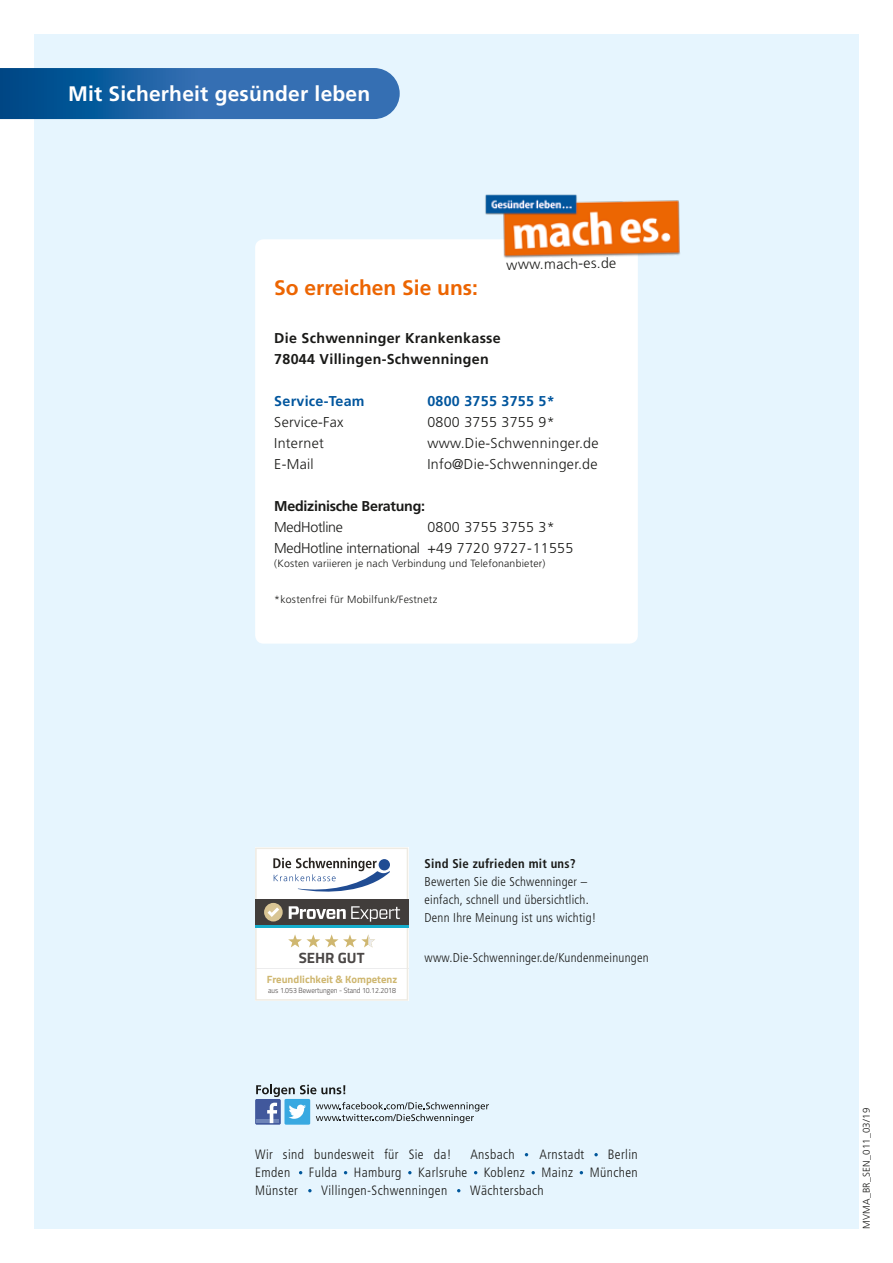
<style>
.page{position:relative;width:893px;height:1263px;background:#fff}
.page>*{position:absolute;margin:0;border:0;box-sizing:border-box;transform-origin:0 0}
.t1{font:700 21px "Frutiger LT";letter-spacing:.01em;color:#fff}
.t2{font:700 21px "Frutiger LT";color:#ec6502}
.t3{font:700 14.85px "Titillium Web";color:#4b4746}
.t4{font:300 14.25px "Frutiger LT";letter-spacing:.02em;color:#1a1a18}
.t5{font:700 14.25px/21px "Frutiger LT";letter-spacing:.02em;color:#1a1a18}
.t6{font:300 14.25px/21px "Frutiger LT";color:#1a1a18}
.t7{font:700 14.25px "Frutiger LT";letter-spacing:.02em;color:#00559d}
.t8{font:700 14.25px "Frutiger LT";letter-spacing:-.02em;color:#1a1a18}
.t9{font:300 14.25px "Frutiger LT";letter-spacing:-.02em;color:#1a1a18}
.t10{font:300 condensed 13.5px "Frutiger LT";letter-spacing:.03em;color:#1a1a18}
.t11{font:300 condensed 12.75px/18px "Frutiger LT";letter-spacing:.02em;color:#1a1a18}
.t12{font:700 condensed 12.75px "Frutiger LT";letter-spacing:.02em;color:#1a1a18}
.t13{font:300 10.5px "Frutiger LT";letter-spacing:.02em;color:#1a1a18}
.t14{font:700 10.5px "Titillium Web";color:#cfb770}
.t15{font:300 9.75px "Frutiger LT";letter-spacing:.02em;color:#1a1a18}
.t16{font:300 7.5px "Titillium Web";color:#4b4746;scale:.92 1}
</style>
<div class="page">
<div style="left:34px;top:34px;width:825px;height:1195px;background:#e6f5fe"></div>
<svg style="left:255px;top:1084px;width:234px;height:41px"></svg>
<svg style="left:0;top:68px;width:400px;height:51px;background:#2465a7"></svg>
<div style="left:255px;top:239px;width:383px;height:405px;background:#fff;border-radius:9px"></div>
<img style="left:485px;top:194px;width:195px;height:64px">
<svg style="left:594px;top:1153px;width:4px;height:3px"></svg>
<svg style="left:408px;top:1171px;width:4px;height:3px"></svg>
<svg style="left:531px;top:1171px;width:4px;height:3px"></svg>
<svg style="left:308px;top:1189px;width:4px;height:3px"></svg>
<svg style="left:255px;top:847px;width:153px;height:154px;background:#d6d8d9"></svg>
<h1 class="t1" style="left:68px;top:81px;width:304px">Mit Sicherheit gesünder leben</h1>
<p class="t4" style="left:506px;top:257px;width:111px;rotate:-1deg">www.mach-es.de</p>
<h1 class="t2" style="left:274px;top:275px;width:205px">So erreichen Sie uns:</h1>
<p class="t5" style="left:274px;top:328px;width:228px">Die Schwenninger Krankenkasse<br>78044 Villingen-Schwenningen</p>
<p class="t7" style="left:274px;top:393px;width:92px">Service-Team</p>
<p class="t7" style="left:427px;top:393px;width:129px">0800 3755 3755 5*</p>
<p class="t4" style="left:274px;top:414px;width:71px">Service-Fax</p>
<p class="t4" style="left:427px;top:414px;width:129px">0800 3755 3755 9*</p>
<p class="t4" style="left:274px;top:435px;width:51px">Internet</p>
<p class="t4" style="left:427px;top:435px;width:173px">www.Die-Schwenninger.de</p>
<p class="t4" style="left:274px;top:456px;width:41px">E-Mail</p>
<p class="t4" style="left:427px;top:456px;width:172px">Info@Die-Schwenninger.de</p>
<p class="t8" style="left:274px;top:498px;width:152px">Medizinische Beratung:</p>
<p class="t9" style="left:274px;top:519px;width:70px">MedHotline</p>
<p class="t6" style="left:274px;top:517px;width:301px;text-indent:153px">0800 3755 3755 3*<br>MedHotline international +49 7720 9727-11555</p>
<p class="t13" style="left:274px;top:557px;width:273px">(Kosten variieren je nach Verbindung und Telefonanbieter)</p>
<p class="t13" style="left:274px;top:593px;width:165px">*kostenfrei für Mobilfunk/Festnetz</p>
<p class="t3" style="left:299px;top:946px;width:67px">SEHR GUT</p>
<p class="t14" style="left:267px;top:971px;width:132px">Freundlichkeit &amp; Kompetenz</p>
<p class="t16" style="left:268px;top:985px;width:140px">aus 1.053 Bewertungen - Stand 10.12.2018</p>
<p class="t12" style="left:425px;top:855px;width:153px">Sind Sie zufrieden mit uns?</p>
<p class="t11" style="left:425px;top:872px;width:173px">Bewerten Sie die Schwenninger – einfach, schnell und übersichtlich.<br>Denn Ihre Meinung ist uns wichtig!</p>
<p class="t11" style="left:425px;top:949px;width:226px">www.Die-Schwenninger.de/Kundenmeinungen</p>
<p class="t10" style="left:255px;top:1146px;width:198px">Wir sind bundesweit für Sie da!</p>
<p class="t10" style="left:470px;top:1146px;width:46px">Ansbach</p>
<p class="t10" style="left:540px;top:1146px;width:46px">Arnstadt</p>
<p class="t10" style="left:608px;top:1146px;width:32px">Berlin</p>
<p class="t10" style="left:255px;top:1164px;width:37px">Emden</p>
<p class="t10" style="left:309px;top:1164px;width:330px">Fulda Hamburg Karlsruhe Koblenz Mainz München</p>
<p class="t10" style="left:255px;top:1182px;width:44px">Münster</p>
<p class="t10" style="left:321px;top:1182px;width:128px">Villingen-Schwenningen</p>
<p class="t10" style="left:470px;top:1182px;width:75px">Wächtersbach</p>
<p class="t15" style="left:861px;top:1229px;width:122px;rotate:-90deg">MVMA_BR_SEN_011_03/19</p>
</div>
